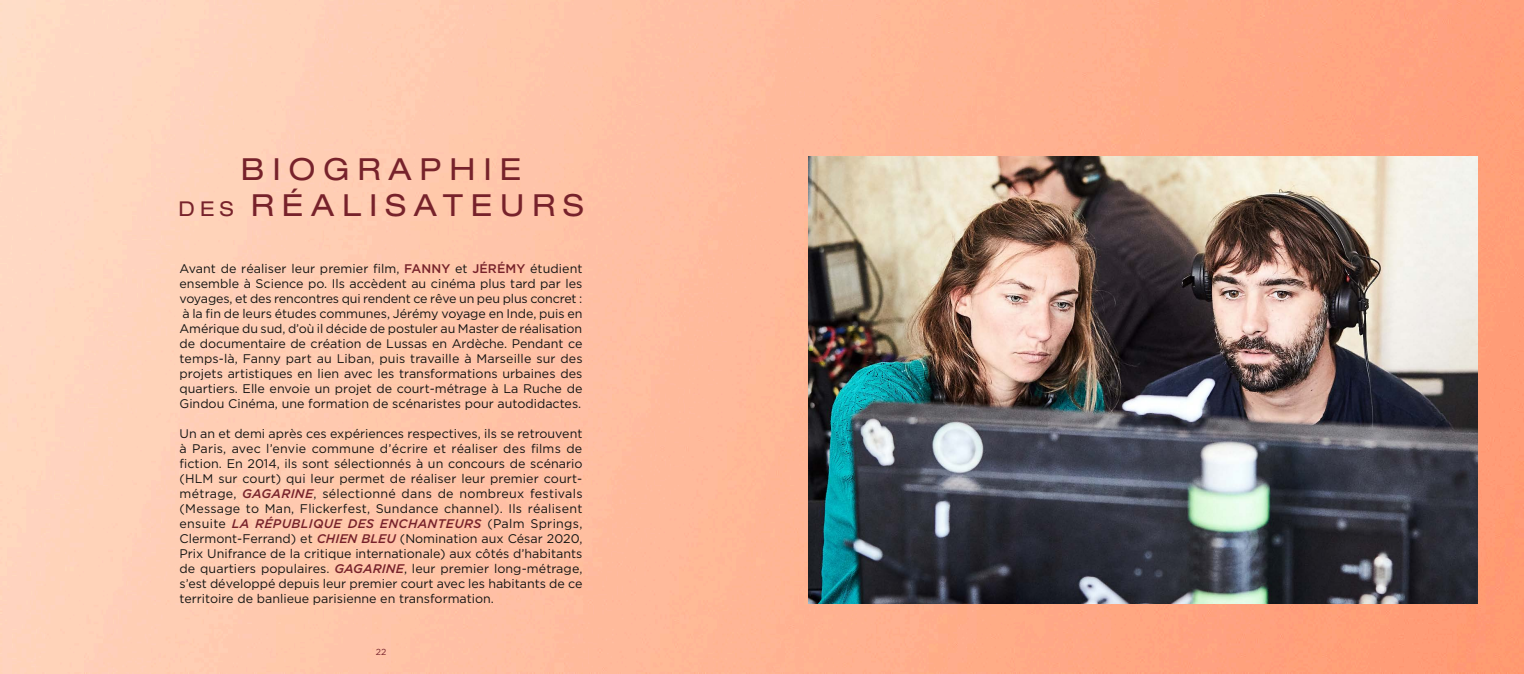
<style>
.page{position:relative;width:1524px;height:674px;background:#fff}
.page>*{position:absolute;margin:0;border:0;box-sizing:border-box;transform-origin:0 0}
.t1{font:expanded 30.38px/36.5px "Helvetica Neue LT Std";letter-spacing:.26em;color:#77222b;text-align:center}
.t2{font:12.5px/15px "Gotham";color:#131413;text-align:justify}
.t3{font:8.75px "Gotham";color:#77222b}
.s1{font-size:20.38px}
.s2{font-weight:500;color:#77222b}
.s3{font-weight:500;font-style:italic;color:#77222b}
</style>
<div class="page">
<img style="left:0;top:0;width:1524px;height:673px">
<img style="left:808px;top:157px;width:670px;height:445px">
<h1 class="t1" style="left:178px;top:150px;width:407px">BIOGRAPHIE<br><span class="s1">DES</span> RÉALISATEURS</h1>
<p class="t2" style="left:180px;top:260px;width:404px">Avant de réaliser leur premier film, <span class="s2">FANNY</span> et <span class="s2">JÉRÉMY</span> étudient ensemble à Science po. Ils accèdent au cinéma plus tard par les voyages, et des rencontres qui rendent ce rêve un peu plus concret : à la fin de leurs études communes, Jérémy voyage en Inde, puis en Amérique du sud, d’où il décide de postuler au Master de réalisation de documentaire de création de Lussas en Ardèche. Pendant ce temps-là, Fanny part au Liban, puis travaille à Marseille sur des projets artistiques en lien avec les transformations urbaines des quartiers. Elle envoie un projet de court-métrage à La Ruche de Gindou Cinéma, une formation de scénaristes pour autodidactes.</p>
<p class="t2" style="left:180px;top:425px;width:404px">Un an et demi après ces expériences respectives, ils se retrouvent à Paris, avec l’envie commune d’écrire et réaliser des films de fiction. En 2014, ils sont sélectionnés à un concours de scénario (HLM sur court) qui leur permet de réaliser leur premier court&shy;métrage, <span class="s3">GAGARINE</span>, sélectionné dans de nombreux festivals (Message to Man, Flickerfest, Sundance channel). Ils réalisent ensuite <span class="s3">LA RÉPUBLIQUE DES ENCHANTEURS</span> (Palm Springs, Clermont-Ferrand) et <span class="s3">CHIEN BLEU</span> (Nomination aux César 2020, Prix Unifrance de la critique internationale) aux côtés d’habitants de quartiers populaires. <span class="s3">GAGARINE</span>, leur premier long-métrage, s’est développé depuis leur premier court avec les habitants de ce territoire de banlieue parisienne en transformation.</p>
<p class="t3" style="left:376px;top:646px;width:12px">22</p>
</div>
